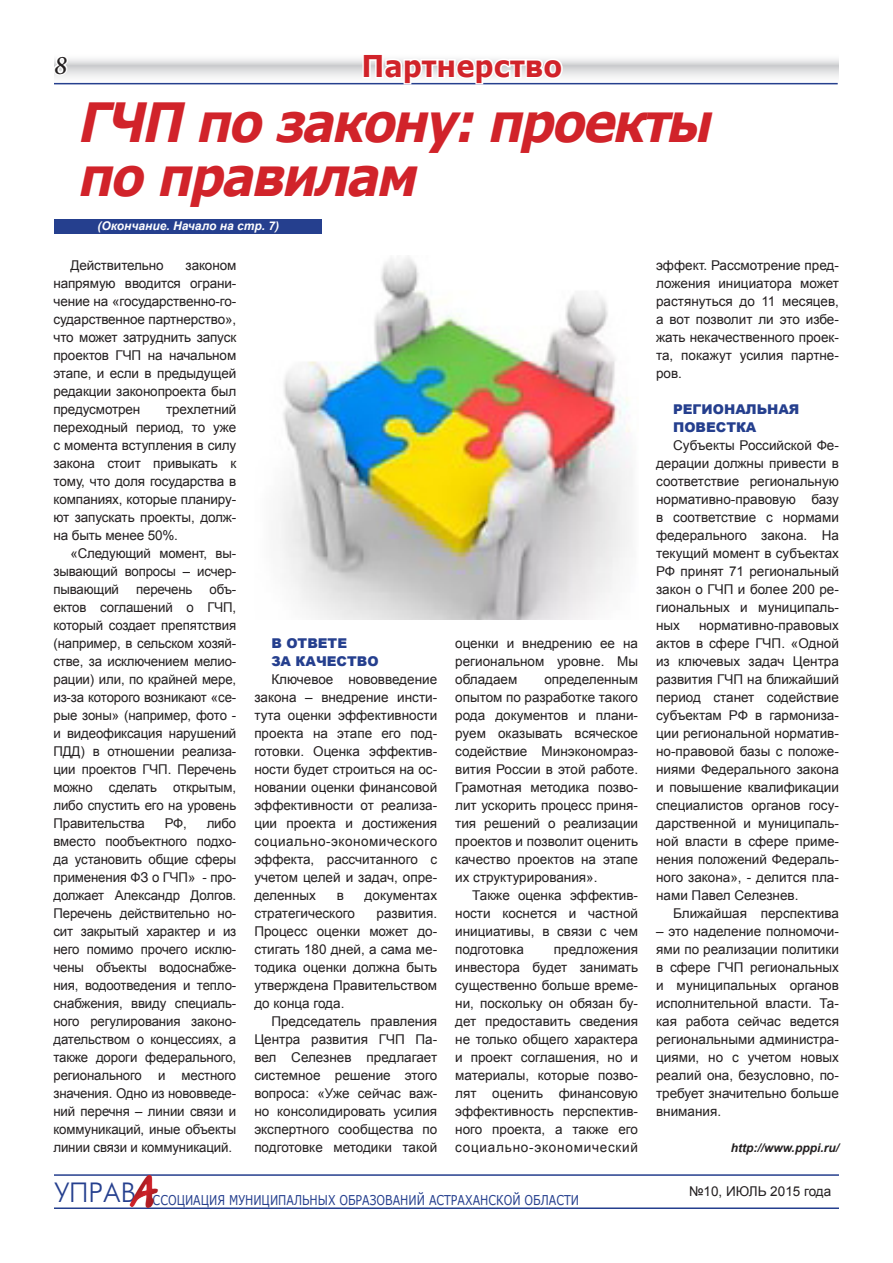
<style>
.page{position:relative;width:893px;height:1263px;background:#fff}
.page>*{position:absolute;margin:0;border:0;box-sizing:border-box;transform-origin:0 0}
.t1{font:italic 700 54px/54px "Verdana";color:#d1232a;scale:.9 1}
.t2{font:44.7px "Tagir CTT";color:#d1232a}
.t3{font:700 30px "Verdana";color:#d1232a;scale:.91 1}
.t4{font:italic 500 27px "Minion Pro";color:#231f20}
.t5{font:13.5px/18px "Arial";color:#231f20;text-align:justify}
.t6{font:13.5px "Verdana";color:#253f8e;scale:.82 1}
.t7{font:900 13.5px/18px "Arial";color:#253f8e}
.t8{font:italic 700 12px "Arial";color:#fff}
.t9{font:italic 700 12px "Arial";color:#231f20}
</style>
<div class="page">
<hr style="left:54px;top:1174px;width:785px;height:2px;background:#253f8e">
<svg style="left:54px;top:59px;width:785px;height:26px"></svg>
<svg style="left:54px;top:59px;width:16px;height:18px"></svg>
<hr style="left:54px;top:1207px;width:785px;height:2px;background:#253f8e">
<div style="left:121px;top:1164px;width:59px;height:62px;background:#231f20;opacity:.5"></div>
<svg style="left:361px;top:59px;width:204px;height:26px"></svg>
<div style="left:54px;top:219px;width:268px;height:15px;background:#253f8e"></div>
<img style="left:280px;top:256px;width:352px;height:364px">
<h3 class="t4" style="left:54px;top:46px;width:14px">8</h3>
<h3 class="t3" style="left:361px;top:47px;width:222px">Партнерство</h3>
<h1 class="t1" style="left:77px;top:94px;width:721px">ГЧП по закону:проекты по правилам</h1>
<p class="t8" style="left:97px;top:217px;width:183px">(Окончание. Начало на стр. 7)</p>
<p class="t5" style="left:70px;top:256px;width:95px">Действительно</p>
<p class="t5" style="left:53px;top:256px;width:184px;text-indent:132px">законом напрямую вводится ограни&shy;чение на «государственно-го&shy;сударственное партнерство», что может затруднить запуск проектов ГЧП на начальном этапе, и если в предыдущей редакции законопроекта был предусмотрен</p>
<p class="t5" style="left:53px;top:400px;width:184px;text-indent:113px">трехлетний переходный период, то уже с момента вступления в силу закона стоит привыкать к тому, что доля государства в компаниях, которые планиру&shy;ют запускать проекты, долж&shy;на быть менее 50%.</p>
<p class="t5" style="left:53px;top:544px;width:184px;text-indent:17px">«Следующий момент, вы&shy;зывающий вопросы – исчер&shy;пывающий</p>
<p class="t5" style="left:53px;top:580px;width:184px;text-indent:156px">объ&shy;ектов соглашений о ГЧП, который создает препятствия (например, в сельском хозяй&shy;стве, за исключением мелио&shy;рации) или, по крайней мере, из-за которого возникают «се&shy;рые зоны» (например, фото - и видеофиксация нарушений ПДД) в отношении реализа&shy;ции проектов ГЧП. Перечень можно сделать открытым, либо спустить его на уровень Правительства</p>
<p class="t5" style="left:136px;top:580px;width:58px">перечень</p>
<p class="t7" style="left:271px;top:634px;width:109px">В ответе<br>за качество</p>
<p class="t5" style="left:254px;top:670px;width:184px;text-indent:17px">Ключевое нововведение закона – внедрение инсти&shy;тута оценки эффективности проекта на этапе его под&shy;готовки. Оценка эффектив&shy;ности будет строиться на ос&shy;новании оценки финансовой эффективности от реализа&shy;ции проекта и достижения социально-экономического эффекта, рассчитанного с учетом целей и задач, опре&shy;деленных</p>
<p class="t5" style="left:53px;top:814px;width:184px;text-indent:153px">либо вместо пообъектного подхо&shy;да установить общие сферы применения ФЗ о ГЧП» - про&shy;должает Александр Долгов.<br>Перечень действительно но&shy;сит закрытый характер и из него помимо прочего исклю&shy;чены объекты водоснабже&shy;ния, водоотведения и тепло&shy;снабжения, ввиду специаль&shy;ного регулирования законо&shy;дательством о концессиях, а также дороги федерального, регионального и местного значения. Одно из нововведе&shy;ний перечня – линии связи и коммуникаций, иные объекты линии связи и коммуникаций.</p>
<p class="t5" style="left:165px;top:814px;width:24px">РФ,</p>
<p class="t5" style="left:337px;top:886px;width:9px">в</p>
<p class="t5" style="left:365px;top:886px;width:74px">документах</p>
<p class="t5" style="left:254px;top:904px;width:102px">стратегического</p>
<p class="t5" style="left:254px;top:904px;width:184px;text-indent:122px">развития.<br>Процесс оценки может до&shy;стигать 180 дней, а сама ме&shy;тодика оценки должна быть утверждена Правительством до конца года.</p>
<p class="t5" style="left:254px;top:1012px;width:184px;text-indent:17px">Председатель правления Центра развития ГЧП Па&shy;вел Селезнев предлагает системное решение этого вопроса: «Уже сейчас важ&shy;но консолидировать усилия экспертного сообщества по подготовке методики такой</p>
<p class="t5" style="left:455px;top:634px;width:184px">оценки и внедрению ее на региональном уровне. Мы обладаем</p>
<p class="t5" style="left:455px;top:670px;width:184px;text-indent:89px">определенным опытом по разработке такого рода документов и плани&shy;руем оказывать всяческое содействие Минэкономраз&shy;вития России в этой работе.<br>Грамотная методика позво&shy;лит ускорить процесс приня&shy;тия решений о реализации проектов и позволит оценить качество проектов на этапе их структурирования».</p>
<p class="t5" style="left:455px;top:886px;width:184px;text-indent:17px">Также оценка эффектив&shy;ности коснется и частной инициативы, в связи с чем подготовка</p>
<p class="t5" style="left:455px;top:940px;width:184px;text-indent:99px">предложения инвестора будет занимать существенно больше време&shy;ни, поскольку он обязан бу&shy;дет предоставить сведения не только общего характера и проект соглашения, но и материалы, которые позво&shy;лят оценить финансовую эффективность перспектив&shy;ного проекта, а также его социально-экономический</p>
<p class="t5" style="left:656px;top:256px;width:184px">эффект. Рассмотрение пред&shy;ложения инициатора может растянуться до 11 месяцев, а вот позволит ли это избе&shy;жать некачественного проек&shy;та, покажут усилия партне&shy;ров.</p>
<p class="t7" style="left:673px;top:399px;width:128px">Региональная повестка</p>
<p class="t5" style="left:656px;top:436px;width:184px;text-indent:17px">Субъекты Российской Фе&shy;дерации должны привести в соответствие региональную нормативно-правовую базу в соответствие с нормами федерального закона. На текущий момент в субъектах РФ принят 71 региональный закон о ГЧП и более 200 ре&shy;гиональных и муниципаль&shy;ных</p>
<p class="t5" style="left:656px;top:616px;width:184px;text-indent:43px">нормативно-правовых актов в сфере ГЧП. «Одной из ключевых задач Центра развития ГЧП на ближайший период станет содействие субъектам РФ в гармониза&shy;ции региональной норматив&shy;но-правовой базы с положе&shy;ниями Федерального закона и повышение квалификации специалистов органов госу&shy;дарственной и муниципаль&shy;ной власти в сфере приме&shy;нения положений Федераль&shy;ного закона», - делится пла&shy;нами Павел Селезнев.</p>
<p class="t5" style="left:673px;top:904px;width:167px">Ближайшая перспектива</p>
<p class="t5" style="left:656px;top:922px;width:184px">– это наделение полномочи&shy;ями по реализации политики в сфере ГЧП региональных и муниципальных органов исполнительной власти. Та&shy;кая работа сейчас ведется региональными администра&shy;циями, но с учетом новых реалий она, безусловно, по&shy;требует значительно больше внимания.</p>
<p class="t9" style="left:731px;top:1140px;width:110px">http://www.pppi.ru/</p>
<h2 class="t2" style="left:130px;top:1164px;width:26px">А</h2>
<p class="t6" style="left:54px;top:1191px;width:642px"><sup>УПРАВ</sup> ссоциация муниципальных образований Астраханской области</p>
<p class="t5" style="left:689px;top:1183px;width:144px">№10, июль 2015 года</p>
</div>
